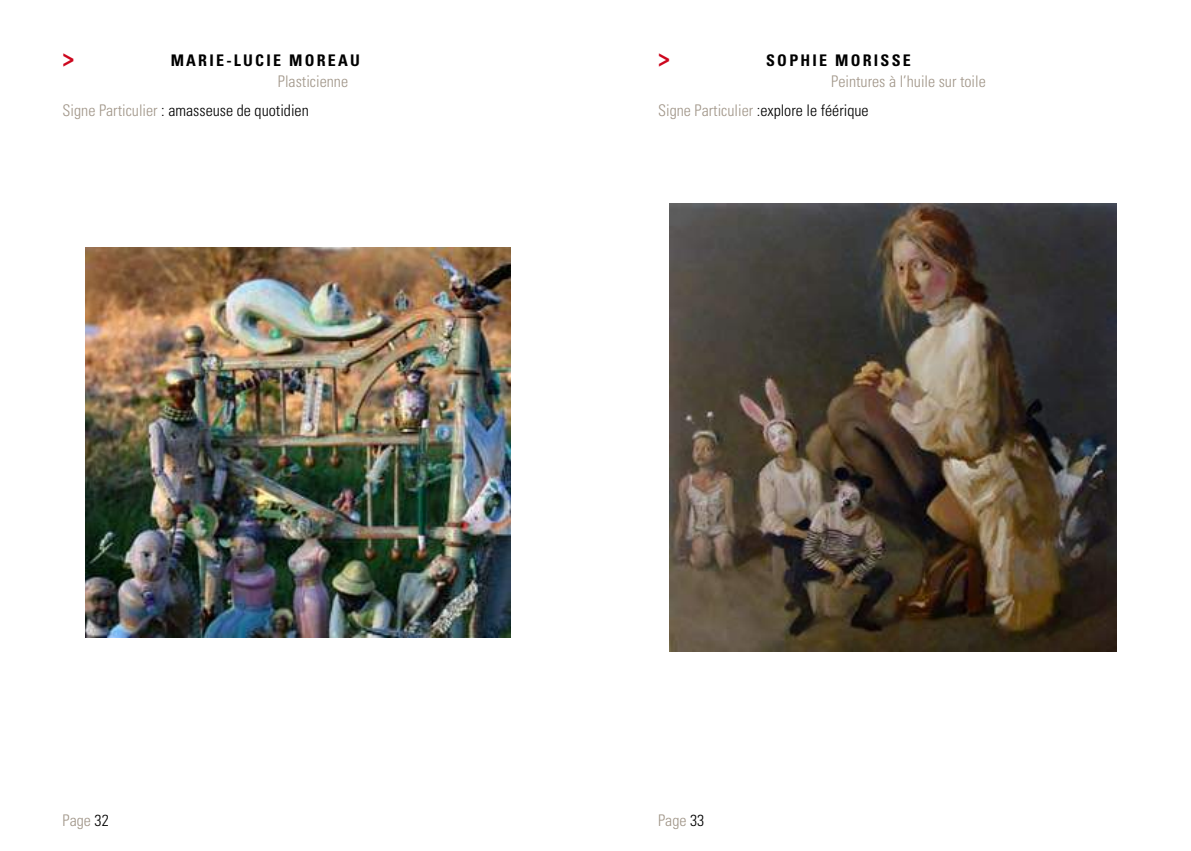
<style>
.page{position:relative;width:1191px;height:851px;background:#fff}
.page>*{position:absolute;margin:0;border:0;box-sizing:border-box;transform-origin:0 0}
.t1{font:700 condensed 24px "Univers";color:#cd071e}
.t2{font:300 condensed 16px "Univers";color:#000}
.t3{font:300 condensed 16px "Univers";color:#a19689}
.t4{font:700 condensed 16px "Univers";letter-spacing:.14em;color:#000}
.s1{color:#a19689}
.s2{color:#000}
</style>
<div class="page">
<img style="left:85px;top:247px;width:425px;height:390px">
<img style="left:669px;top:203px;width:447px;height:448px">
<h1 class="t1" style="left:63px;top:43px;width:13px">&gt;</h1>
<p class="t4" style="left:171px;top:50px;width:191px">MARIE-LUCIE MOREAU</p>
<p class="t2" style="left:63px;top:101px;width:248px"><span class="s1">Signe Particulier</span> : amasseuse de quotidien</p>
<p class="t3" style="left:278px;top:71px;width:72px">Plasticienne</p>
<h1 class="t1" style="left:658px;top:43px;width:13px">&gt;</h1>
<p class="t4" style="left:766px;top:50px;width:146px">SOPHIE MORISSE</p>
<p class="t2" style="left:658px;top:101px;width:212px"><span class="s1">Signe Particulier</span> :explore le féérique</p>
<p class="t3" style="left:831px;top:71px;width:156px">Peintures à l’huile sur toile</p>
<p class="t3" style="left:63px;top:810px;width:48px">Page <span class="s2">32</span></p>
<p class="t3" style="left:658px;top:810px;width:48px">Page <span class="s2">33</span></p>
</div>
